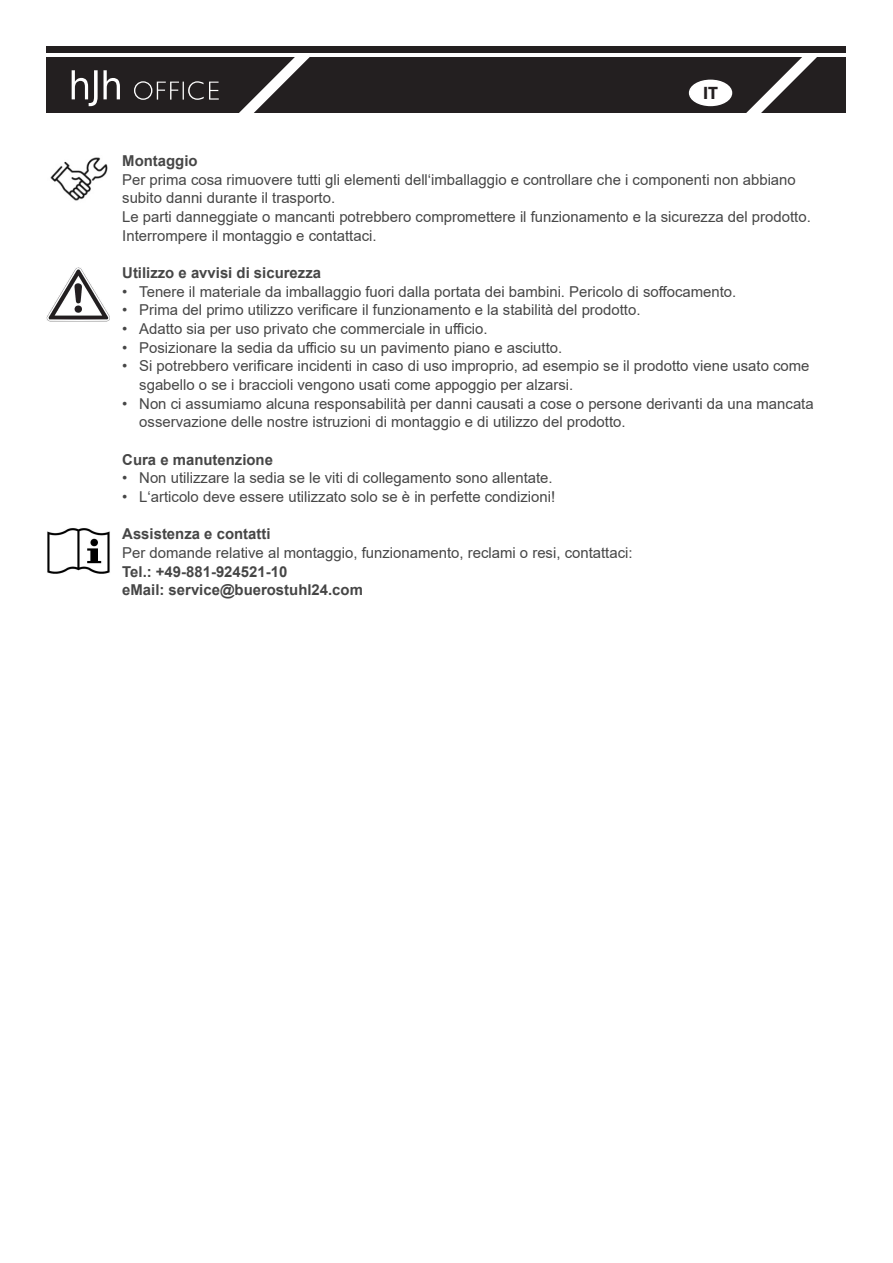
<style>
.page{position:relative;width:893px;height:1263px;background:#fff}
.page>*{position:absolute;margin:0;border:0;box-sizing:border-box;transform-origin:0 0}
.t1{font:700 18px "Myriad Pro";color:#231f20}
.Überschrift_2{font:15px "Arial";color:#464646}
.Überschrift_2-2{font:700 15px "Arial";color:#464646}
</style>
<div class="page">
<div style="left:47px;top:57px;width:799px;height:55px;background:#231f20"></div>
<svg style="left:72px;top:70px;width:48px;height:36px"></svg>
<svg style="left:134px;top:81px;width:85px;height:19px"></svg>
<div style="left:690px;top:80px;width:41px;height:25px;background:#fff;border-radius:50%"></div>
<div style="left:689px;top:80px;width:43px;height:26px;border:2px solid #fff;border-radius:50%"></div>
<svg style="left:226px;top:46px;width:96px;height:67px"></svg>
<svg style="left:733px;top:46px;width:96px;height:67px"></svg>
<div style="left:47px;top:47px;width:799px;height:6px;background:#231f20"></div>
<img style="left:47px;top:268px;width:63px;height:54px">
<img style="left:47px;top:528px;width:63px;height:46px">
<img style="left:50px;top:157px;width:58px;height:44px">
<p class="t1" style="left:703px;top:81px;width:16px">IT</p>
<p class="Überschrift_2-2" style="left:122px;top:150px;width:77px">Montaggio</p>
<p class="Überschrift_2" style="left:122px;top:169px;width:675px">Per prima cosa rimuovere tutti gli elementi dell‘imballaggio e controllare che i componenti non abbiano</p>
<p class="Überschrift_2" style="left:122px;top:188px;width:214px">subito danni durante il trasporto.</p>
<p class="Überschrift_2" style="left:122px;top:206px;width:690px">Le parti danneggiate o mancanti potrebbero compromettere il funzionamento e la sicurezza del prodotto.</p>
<p class="Überschrift_2" style="left:122px;top:225px;width:256px">Interrompere il montaggio e contattaci.</p>
<p class="Überschrift_2-2" style="left:122px;top:262px;width:200px">Utilizzo e avvisi di sicurezza</p>
<p class="Überschrift_2" style="left:122px;top:281px;width:616px">• Tenere il materiale da imballaggio fuori dalla portata dei bambini. Pericolo di soffocamento.</p>
<p class="Überschrift_2" style="left:122px;top:300px;width:520px">• Prima del primo utilizzo verificare il funzionamento e la stabilità del prodotto.</p>
<p class="Überschrift_2" style="left:122px;top:318px;width:367px">• Adatto sia per uso privato che commerciale in ufficio.</p>
<p class="Überschrift_2" style="left:122px;top:337px;width:442px">• Posizionare la sedia da ufficio su un pavimento piano e asciutto.</p>
<p class="Überschrift_2" style="left:122px;top:356px;width:689px">• Si potrebbero verificare incidenti in caso di uso improprio, ad esempio se il prodotto viene usato come</p>
<p class="Überschrift_2" style="left:139px;top:374px;width:436px">sgabello o se i braccioli vengono usati come appoggio per alzarsi.</p>
<p class="Überschrift_2" style="left:122px;top:393px;width:693px">• Non ci assumiamo alcuna responsabilità per danni causati a cose o persone derivanti da una mancata</p>
<p class="Überschrift_2" style="left:139px;top:412px;width:488px">osservazione delle nostre istruzioni di montaggio e di utilizzo del prodotto.</p>
<p class="Überschrift_2-2" style="left:122px;top:449px;width:152px">Cura e manutenzione</p>
<p class="Überschrift_2" style="left:122px;top:468px;width:432px">• Non utilizzare la sedia se le viti di collegamento sono allentate.</p>
<p class="Überschrift_2" style="left:122px;top:486px;width:434px">• L‘articolo deve essere utilizzato solo se è in perfette condizioni!</p>
<p class="Überschrift_2-2" style="left:122px;top:523px;width:150px">Assistenza e contatti</p>
<p class="Überschrift_2" style="left:122px;top:542px;width:512px">Per domande relative al montaggio, funzionamento, reclami o resi, contattaci:</p>
<p class="Überschrift_2-2" style="left:122px;top:561px;width:167px">Tel.: +49-881-924521-10</p>
<p class="Überschrift_2-2" style="left:122px;top:579px;width:242px">eMail: service@buerostuhl24.com</p>
</div>
